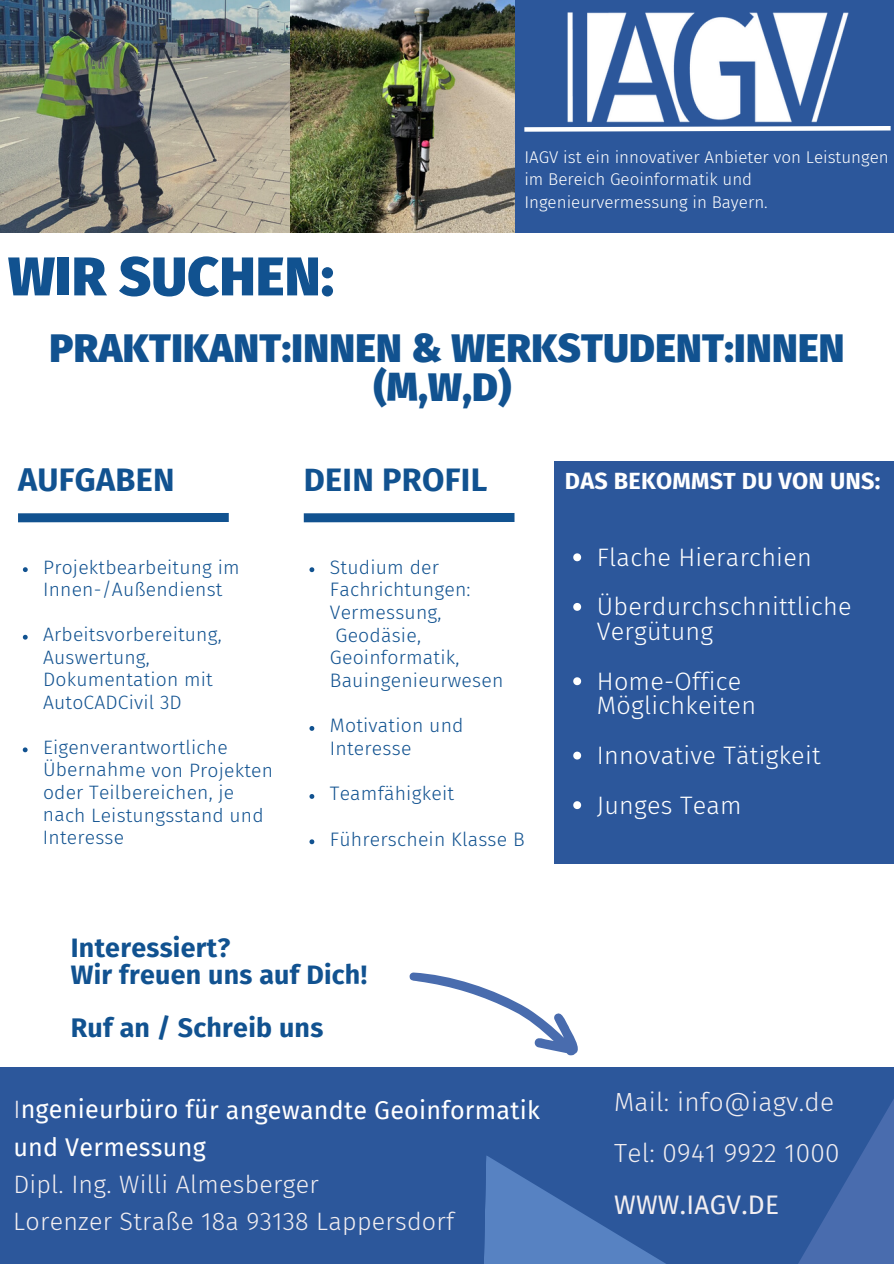
<style>
.page{position:relative;width:894px;height:1264px;background:#fff}
.page>*{position:absolute;margin:0;border:0;box-sizing:border-box;transform-origin:0 0}
.t1{font:900 54.45px "Fira Sans";letter-spacing:.01em;color:#115290}
.t2{font:900 39.3px/39.5px "Fira Sans";letter-spacing:.01em;color:#115290;text-align:center}
.t3{font:700 32.4px "Fira Sans";letter-spacing:.01em;color:#115290}
.t4{font:700 26.85px "Fira Sans";letter-spacing:.01em;color:#115290}
.t5{font:300 26.25px "Fira Sans";letter-spacing:.01em;color:#f2eef1}
.t6{font:26.25px "Fira Sans";letter-spacing:.01em;color:#f2eef1}
.t7{font:300 25.2px/24.8px "Fira Sans";letter-spacing:.01em;color:#fff}
.t8{font:300 25.05px "Fira Sans";letter-spacing:.01em;color:#f2eef1}
.t9{font:25.05px "Fira Sans";letter-spacing:.01em;color:#fff}
.t10{font:700 23.4px "Fira Sans";letter-spacing:.01em;color:#fff}
.t11{font:300 19.35px/22.5px "Fira Sans";letter-spacing:.01em;color:#115290}
.t12{font:300 16.95px/22.6px "Fira Sans";color:#fff}
.s1{font-weight:300;color:#f2eef1}
</style>
<div class="page">
<img style="left:0;top:0;width:291px;height:232px">
<div style="left:554px;top:461px;width:339px;height:402px;background:#2c579b"></div>
<img style="left:291px;top:0;width:224px;height:232px">
<div style="left:515px;top:0;width:378px;height:232px;background:#2c579b"></div>
<img style="left:567px;top:12px;width:282px;height:111px">
<svg style="left:23px;top:567px;width:5px;height:5px"></svg>
<svg style="left:23px;top:635px;width:5px;height:4px"></svg>
<svg style="left:23px;top:747px;width:5px;height:5px"></svg>
<svg style="left:309px;top:567px;width:5px;height:5px"></svg>
<svg style="left:309px;top:726px;width:5px;height:4px"></svg>
<svg style="left:309px;top:794px;width:5px;height:4px"></svg>
<svg style="left:309px;top:839px;width:5px;height:5px"></svg>
<svg style="left:573px;top:553px;width:8px;height:8px"></svg>
<svg style="left:573px;top:603px;width:8px;height:8px"></svg>
<svg style="left:573px;top:677px;width:8px;height:8px"></svg>
<svg style="left:573px;top:751px;width:8px;height:8px"></svg>
<svg style="left:573px;top:801px;width:8px;height:8px"></svg>
<div style="left:18px;top:513px;width:211px;height:9px;background:#115290"></div>
<div style="left:304px;top:513px;width:210px;height:9px;background:#115290"></div>
<svg style="left:524px;top:126px;width:367px;height:6px"></svg>
<div style="left:0;top:1067px;width:893px;height:196px;background:#2c579b"></div>
<svg style="left:409px;top:972px;width:169px;height:84px"></svg>
<svg style="left:799px;top:1101px;width:94px;height:162px"></svg>
<svg style="left:484px;top:1156px;width:180px;height:107px"></svg>
<p class="t1" style="left:8px;top:244px;width:327px">WIR SUCHEN:</p>
<p class="t12" style="left:524px;top:145px;width:366px">IAGV ist ein innovativer Anbieter von Leistungen</p>
<p class="t12" style="left:524px;top:168px;width:245px">im Bereich Geoinformatik und<br>Ingenieurvermessung in Bayern.</p>
<p class="t2" style="left:49px;top:329px;width:796px">PRAKTIKANT:INNEN &amp; WERKSTUDENT:INNEN (M,W,D)</p>
<p class="t3" style="left:18px;top:460px;width:158px">AUFGABEN</p>
<p class="t11" style="left:43px;top:556px;width:198px">Projektbearbeitung im<br>Innen-/Außendienst</p>
<p class="t11" style="left:43px;top:623px;width:180px">Arbeitsvorbereitung,<br>Auswertung,<br>Dokumentation mit<br>AutoCADCivil 3D</p>
<p class="t11" style="left:43px;top:736px;width:231px">Eigenverantwortliche<br>Übernahme von Projekten oder Teilbereichen, je nach Leistungsstand und<br>Interesse</p>
<p class="t3" style="left:304px;top:461px;width:185px">DEIN PROFIL</p>
<p class="t11" style="left:330px;top:556px;width:175px">Studium der<br>Fachrichtungen:<br>Vermessung,<br>Geodäsie,<br>Geoinformatik,<br>Bauingenieurwesen</p>
<p class="t11" style="left:330px;top:714px;width:135px">Motivation und<br>Interesse</p>
<p class="t11" style="left:330px;top:782px;width:126px">Teamfähigkeit</p>
<p class="t11" style="left:330px;top:828px;width:196px">Führerschein Klasse B</p>
<p class="t10" style="left:564px;top:466px;width:317px">DAS BEKOMMST DU VON UNS:</p>
<p class="t7" style="left:596px;top:545px;width:216px">Flache Hierarchien</p>
<p class="t7" style="left:596px;top:594px;width:256px">Überdurchschnittliche<br>Vergütung</p>
<p class="t7" style="left:596px;top:669px;width:161px">Home-Office<br>Möglichkeiten</p>
<p class="t7" style="left:596px;top:743px;width:225px">Innovative Tätigkeit</p>
<p class="t7" style="left:596px;top:792px;width:146px">Junges Team</p>
<p class="t4" style="left:71px;top:931px;width:161px">Interessiert?</p>
<p class="t4" style="left:71px;top:958px;width:298px">Wir freuen uns auf Dich!</p>
<p class="t4" style="left:71px;top:1012px;width:254px">Ruf an / Schreib uns</p>
<p class="t9" style="left:13px;top:1095px;width:528px"><span class="s1">I</span>ngenieurbüro für angewandte Geoinformatik</p>
<p class="t9" style="left:13px;top:1132px;width:194px">und Vermessung</p>
<p class="t8" style="left:13px;top:1169px;width:307px">Dipl. Ing. Willi Almesberger</p>
<p class="t8" style="left:13px;top:1206px;width:442px">Lorenzer Straße 18a 93138 Lappersdorf</p>
<p class="t5" style="left:614px;top:1086px;width:221px">Mail: info@iagv.de</p>
<p class="t5" style="left:614px;top:1137px;width:227px">Tel: 0941 9922 1000</p>
<p class="t6" style="left:614px;top:1189px;width:166px">WWW.IAGV.DE</p>
</div>
